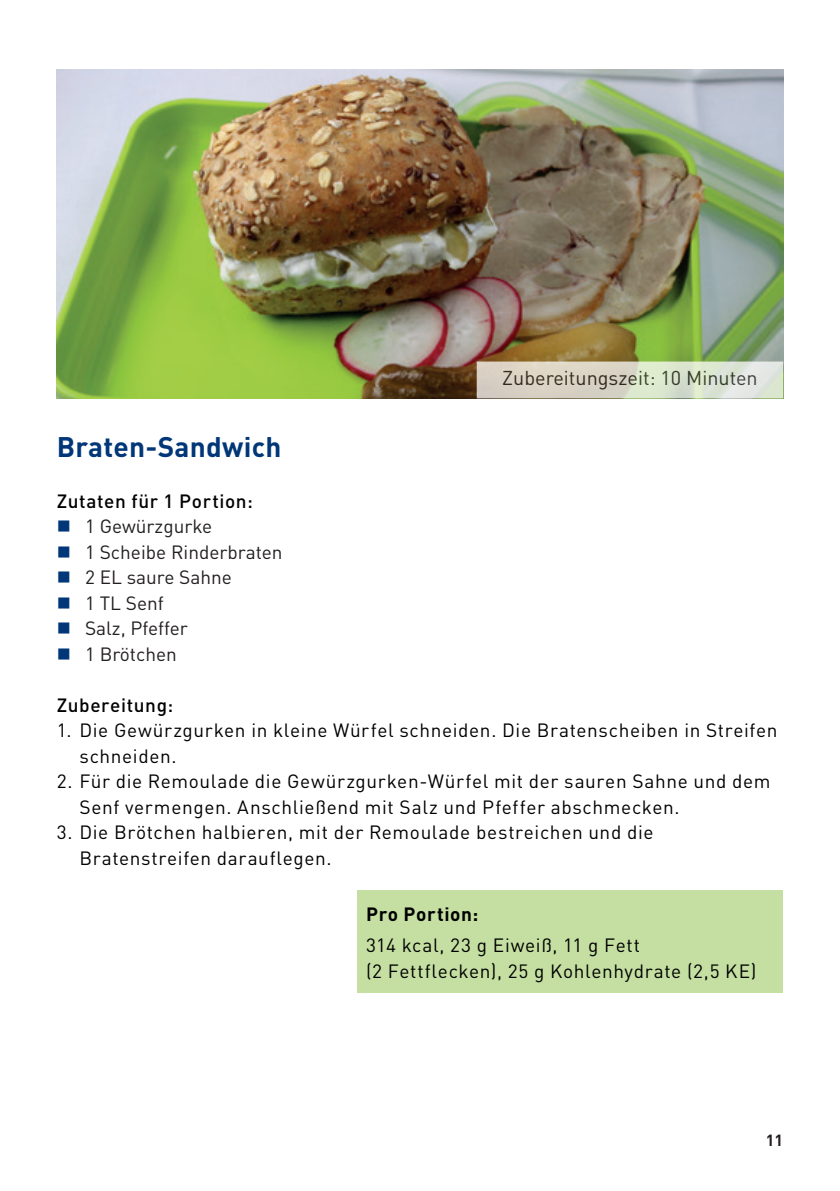
<style>
.page{position:relative;width:840px;height:1191px;background:#fff}
.page>*{position:absolute;margin:0;border:0;box-sizing:border-box;transform-origin:0 0}
._02_Subheadline{font:700 28px "DIN";letter-spacing:.01em;color:#013778}
.t1{font:19.8px "DIN Pro DR Vp";color:#231f20}
.Fliesstext_Kästchen{font:19px/25.6px "DIN";letter-spacing:.03em;color:#000}
.t2{font:19px "DIN Pro DR Vp";color:#231f20}
.Fliesstext_Rezepte{font:500 19px "DIN";letter-spacing:.03em;color:#000}
.Fliesstext_Bold{font:700 19px "DIN";letter-spacing:.035em;color:#000}
.t3{font:700 16px "DIN";color:#231f20}
</style>
<div class="page">
<div style="left:357px;top:890px;width:425px;height:102px;background:#c4dfa1"></div>
<img style="left:57px;top:69px;width:725px;height:329px">
<svg style="left:479px;top:364px;width:300px;height:31px;background:#dbdbcc"></svg>
<div style="left:476px;top:361px;width:306px;height:37px;border:2px solid #fff"></div>
<p class="t1" style="left:502px;top:365px;width:257px">Zubereitungszeit: 10 Minuten</p>
<h1 class="_02_Subheadline" style="left:57px;top:428px;width:226px">Braten-Sandwich</h1>
<p class="Fliesstext_Rezepte" style="left:57px;top:488px;width:197px">Zutaten für 1 Portion:</p>
<p class="t2" style="left:85px;top:514px;width:128px">1 Gewürzgurke</p>
<p class="t2" style="left:85px;top:540px;width:199px">1 Scheibe Rinderbraten</p>
<p class="t2" style="left:85px;top:565px;width:148px">2 EL saure Sahne</p>
<p class="t2" style="left:85px;top:591px;width:80px">1 TL Senf</p>
<p class="t2" style="left:85px;top:616px;width:104px">Salz, Pfeffer</p>
<p class="t2" style="left:85px;top:642px;width:93px">1 Brötchen</p>
<p class="Fliesstext_Rezepte" style="left:57px;top:692px;width:118px">Zubereitung:</p>
<p class="Fliesstext_Kästchen" style="left:79px;top:717px;width:699px;text-indent:-23px">1. Die Gewürzgurken in kleine Würfel schneiden. Die Bratenscheiben in Streifen schneiden.</p>
<p class="Fliesstext_Kästchen" style="left:79px;top:768px;width:692px;text-indent:-23px">2. Für die Remoulade die Gewürzgurken-Würfel mit der sauren Sahne und dem<br>Senf vermengen. Anschließend mit Salz und Pfeffer abschmecken.</p>
<p class="Fliesstext_Kästchen" style="left:79px;top:819px;width:575px;text-indent:-23px">3. Die Brötchen halbieren, mit der Remoulade bestreichen und die<br>Bratenstreifen darauflegen.</p>
<p class="Fliesstext_Bold" style="left:366px;top:901px;width:114px">Pro Portion:</p>
<p class="Fliesstext_Kästchen" style="left:366px;top:931px;width:391px">314 kcal, 23 g Eiweiß, 11 g Fett<br>(2 Fettflecken), 25 g Kohlenhydrate (2,5 KE)</p>
<p class="t3" style="left:765px;top:1129px;width:19px">11</p>
</div>
